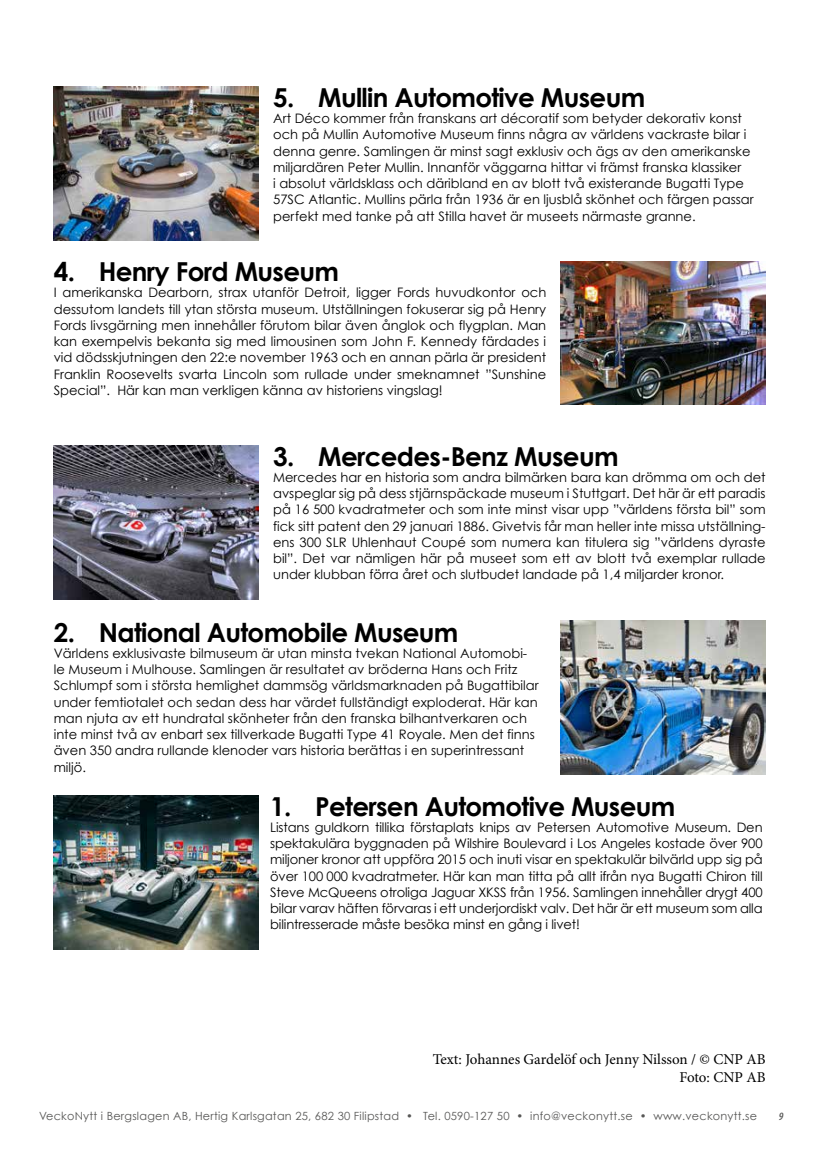
<style>
.page{position:relative;width:833px;height:1152px;background:#fff}
.page>*{position:absolute;margin:0;border:0;box-sizing:border-box;transform-origin:0 0}
.t1{font:700 26.12px "Century Gothic";letter-spacing:-.025em;color:#000}
.t2{font:15px/18px "Minion Pro";letter-spacing:-.005em;color:#000;text-align:right}
.t3{font:13px/16.2px "Century Gothic";color:#000;text-align:justify}
.t4{font:11.25px "Century Gothic";letter-spacing:.02em;color:#575756}
.t5{font:italic 600 condensed 11.25px "Myriad Pro";color:#575756}
</style>
<div class="page">
<img style="left:54px;top:86px;width:205px;height:154px">
<img style="left:560px;top:261px;width:205px;height:144px">
<img style="left:560px;top:621px;width:205px;height:153px">
<img style="left:54px;top:446px;width:205px;height:153px">
<img style="left:53px;top:796px;width:205px;height:153px">
<h1 class="t1" style="left:273px;top:81px;width:373px">5. Mullin Automotive Museum</h1>
<p class="t3" style="left:273px;top:110px;width:482px;text-align:left">Art Déco kommer från franskans art décoratif som betyder dekorativ konst och på Mullin Automotive Museum finns några av världens vackraste bilar i denna genre. Samlingen är minst sagt exklusiv och ägs av den amerikanske miljardären Peter Mullin. Innanför väggarna hittar vi främst franska klassiker<br>i absolut världsklass och däribland en av blott två existerande Bugatti Type 57SC Atlantic. Mullins pärla från 1936 är en ljusblå skönhet och färgen passar perfekt med tanke på att Stilla havet är museets närmaste granne.</p>
<h1 class="t1" style="left:54px;top:255px;width:287px">4. Henry Ford Museum</h1>
<p class="t3" style="left:54px;top:284px;width:494px">I amerikanska Dearborn, strax utanför Detroit, ligger Fords huvudkontor och dessutom landets till ytan största museum. Utställningen fokuserar sig på Henry Fords livsgärning men innehåller förutom bilar även ånglok och flygplan. Man kan exempelvis bekanta sig med limousinen som John F. Kennedy färdades i vid dödsskjutningen den 22:e november 1963 och en annan pärla är president Franklin Roosevelts svarta Lincoln som rullade under smeknamnet ”Sunshine Special”. Här kan man verkligen känna av historiens vingslag!</p>
<h1 class="t1" style="left:273px;top:439px;width:347px">3. Mercedes-Benz Museum</h1>
<p class="t3" style="left:273px;top:469px;width:494px">Mercedes har en historia som andra bilmärken bara kan drömma om och det avspeglar sig på dess stjärnspäckade museum i Stuttgart. Det här är ett paradis på 16 500 kvadratmeter och som inte minst visar upp ”världens första bil” som fick sitt patent den 29 januari 1886. Givetvis får man heller inte missa utställning&shy;ens 300 SLR Uhlenhaut Coupé som numera kan titulera sig ”världens dyraste bil”. Det var nämligen här på museet som ett av blott två exemplar rullade under klubban förra året och slutbudet landade på 1,4 miljarder kronor.</p>
<h1 class="t1" style="left:54px;top:616px;width:406px">2. National Automobile Museum</h1>
<p class="t3" style="left:54px;top:645px;width:486px;text-align:left">Världens exklusivaste bilmuseum är utan minsta tvekan National Automobi&shy;le Museum i Mulhouse. Samlingen är resultatet av bröderna Hans och Fritz Schlumpf som i största hemlighet dammsög världsmarknaden på Bugattibilar under femtiotalet och sedan dess har värdet fullständigt exploderat. Här kan man njuta av ett hundratal skönheter från den franska bilhantverkaren och inte minst två av enbart sex tillverkade Bugatti Type 41 Royale. Men det finns även 350 andra rullande klenoder vars historia berättas i en superintressant miljö.</p>
<h1 class="t1" style="left:270px;top:789px;width:407px">1. Petersen Automotive Museum</h1>
<p class="t3" style="left:270px;top:818px;width:494px">Listans guldkorn tillika förstaplats knips av Petersen Automotive Museum. Den spektakulära byggnaden på Wilshire Boulevard i Los Angeles kostade över 900 miljoner kronor att uppföra 2015 och inuti visar en spektakulär bilvärld upp sig på över 100 000 kvadratmeter. Här kan man titta på allt ifrån nya Bugatti Chiron till Steve McQueens otroliga Jaguar XKSS från 1956. Samlingen innehåller drygt 400 bilar varav häften förvaras i ett underjordiskt valv. Det här är ett museum som alla bilintresserade måste besöka minst en gång i livet!</p>
<p class="t2" style="left:433px;top:1050px;width:334px">Text: Johannes Gardelöf och Jenny Nilsson / © CNP AB<br>Foto: CNP AB</p>
<p class="t4" style="left:39px;top:1108px;width:719px">VeckoNytt i Bergslagen AB, Hertig Karlsgatan 25, 682 30 Filipstad • Tel. 0590-127 50 • info@veckonytt.se • www.veckonytt.se</p>
<p class="t5" style="left:778px;top:1109px;width:6px">9</p>
</div>
